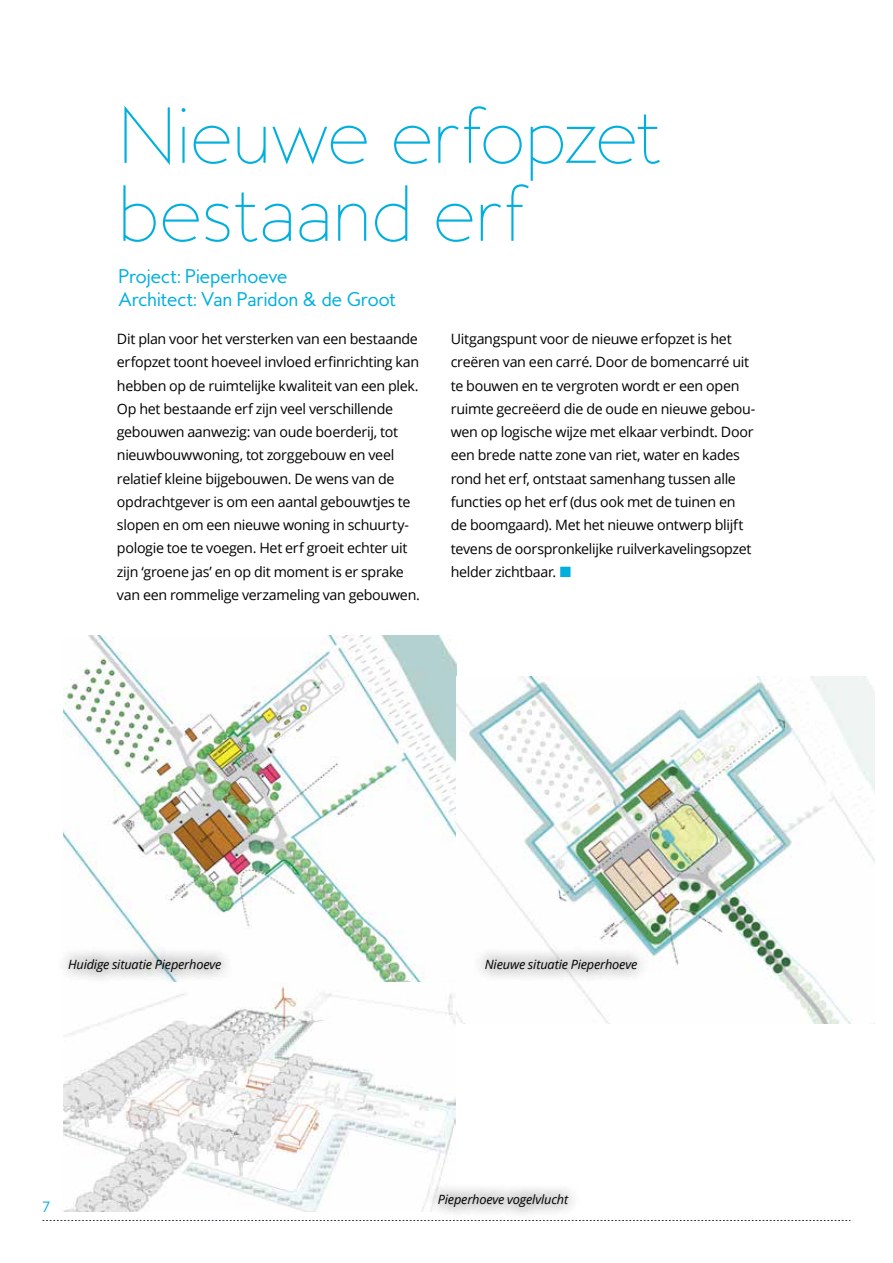
<style>
.page{position:relative;width:893px;height:1263px;background:#fff}
.page>*{position:absolute;margin:0;border:0;box-sizing:border-box;transform-origin:0 0}
.t1{font:100 72px/78px "MB Empire";letter-spacing:-.015em;color:#00afde}
.t2{font:18px/23.2px "MB Empire";letter-spacing:-.03em;color:#00afde}
.t3{font:14.25px/23.2px "Open Sans";letter-spacing:-.02em;color:#000}
.t4{font:13.5px "MB Empire";color:#00afde}
.t5{font:italic 12.75px "Open Sans";letter-spacing:-.015em;color:#000}
</style>
<div class="page">
<svg style="left:43px;top:1220px;width:807px;height:1px"></svg>
<img style="left:64px;top:636px;width:392px;height:346px">
<img style="left:456px;top:677px;width:419px;height:347px">
<img style="left:64px;top:982px;width:391px;height:229px">
<div style="left:55px;top:946px;width:179px;height:39px;background:#000;opacity:.9"></div>
<div style="left:472px;top:946px;width:178px;height:38px;background:#000;opacity:.9"></div>
<div style="left:425px;top:1181px;width:156px;height:40px;background:#000;opacity:.9"></div>
<h1 class="t1" style="left:118px;top:96px;width:546px">Nieuwe erfopzet bestaand erf</h1>
<p class="t2" style="left:118px;top:264px;width:280px">Project: Pieperhoeve<br>Architect: Van Paridon &amp; de Groot</p>
<p class="t3" style="left:117px;top:327px;width:305px">Dit plan voor het versterken van een bestaande erfopzet toont hoeveel invloed erfinrichting kan hebben op de ruimtelijke kwaliteit van een plek.<br>Op het bestaande erf zijn veel verschillende gebouwen aanwezig: van oude boerderij, tot nieuwbouwwoning, tot zorggebouw en veel relatief kleine bijgebouwen. De wens van de opdrachtgever is om een aantal gebouwtjes te slopen en om een nieuwe woning in schuurty&shy;pologie toe te voegen. Het erf groeit echter uit zijn ‘groene jas’ en op dit moment is er sprake van een rommelige verzameling van gebouwen.</p>
<p class="t3" style="left:451px;top:327px;width:306px">Uitgangspunt voor de nieuwe erfopzet is het creëren van een carré. Door de bomencarré uit te bouwen en te vergroten wordt er een open ruimte gecreëerd die de oude en nieuwe gebou&shy;wen op logische wijze met elkaar verbindt. Door een brede natte zone van riet, water en kades rond het erf, ontstaat samenhang tussen alle functies op het erf (dus ook met de tuinen en de boomgaard). Met het nieuwe ontwerp blijft tevens de oorspronkelijke ruilverkavelingsopzet helder zichtbaar.</p>
<p class="t5" style="left:68px;top:955px;width:155px">Huidige situatie Pieperhoeve</p>
<p class="t5" style="left:485px;top:955px;width:154px">Nieuwe situatie Pieperhoeve</p>
<p class="t4" style="left:43px;top:1198px;width:9px">7</p>
<p class="t5" style="left:438px;top:1191px;width:132px">Pieperhoeve vogelvlucht</p>
</div>
